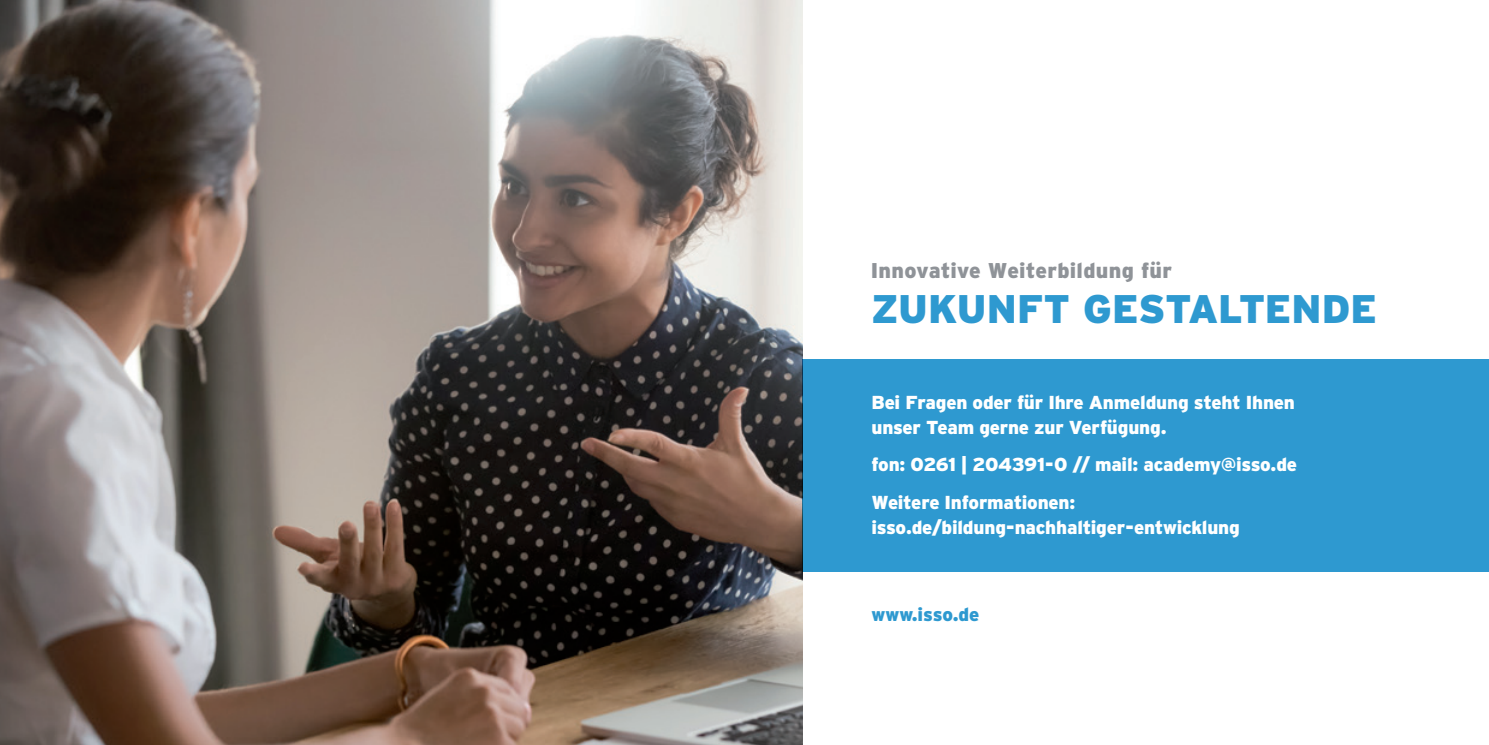
<style>
.page{position:relative;width:1489px;height:745px;background:#fff}
.page>*{position:absolute;margin:0;border:0;box-sizing:border-box;transform-origin:0 0}
.t1{font:900 39.75px "Interstate";letter-spacing:-.005em;color:#2e99d0}
.t2{font:900 21.25px "Interstate";letter-spacing:.01em;color:#8f9398}
.t3{font:900 18.75px/25px "Interstate";letter-spacing:-.01em;color:#fff}
.t4{font:900 18.75px "Interstate";color:#2e99d0}
</style>
<div class="page">
<img style="left:0;top:0;width:802px;height:744px">
<div style="left:802px;top:358px;width:686px;height:213px;background:#2e99d0"></div>
<p class="t2" style="left:870px;top:257px;width:303px">Innovative Weiterbildung für</p>
<h1 class="t1" style="left:870px;top:285px;width:508px">ZUKUNFT GESTALTENDE</h1>
<p class="t3" style="left:871px;top:389px;width:425px">Bei Fragen oder für Ihre Anmeldung steht Ihnen unser Team gerne zur Verfügung.</p>
<p class="t3" style="left:871px;top:445px;width:427px;line-height:37.5px">fon: 0261 | 204391-0 // mail: academy@isso.de<br>Weitere Informationen:</p>
<p class="t3" style="left:871px;top:514px;width:370px">isso.de/bildung-nachhaltiger-entwicklung</p>
<p class="t4" style="left:871px;top:602px;width:109px">www.isso.de</p>
</div>
